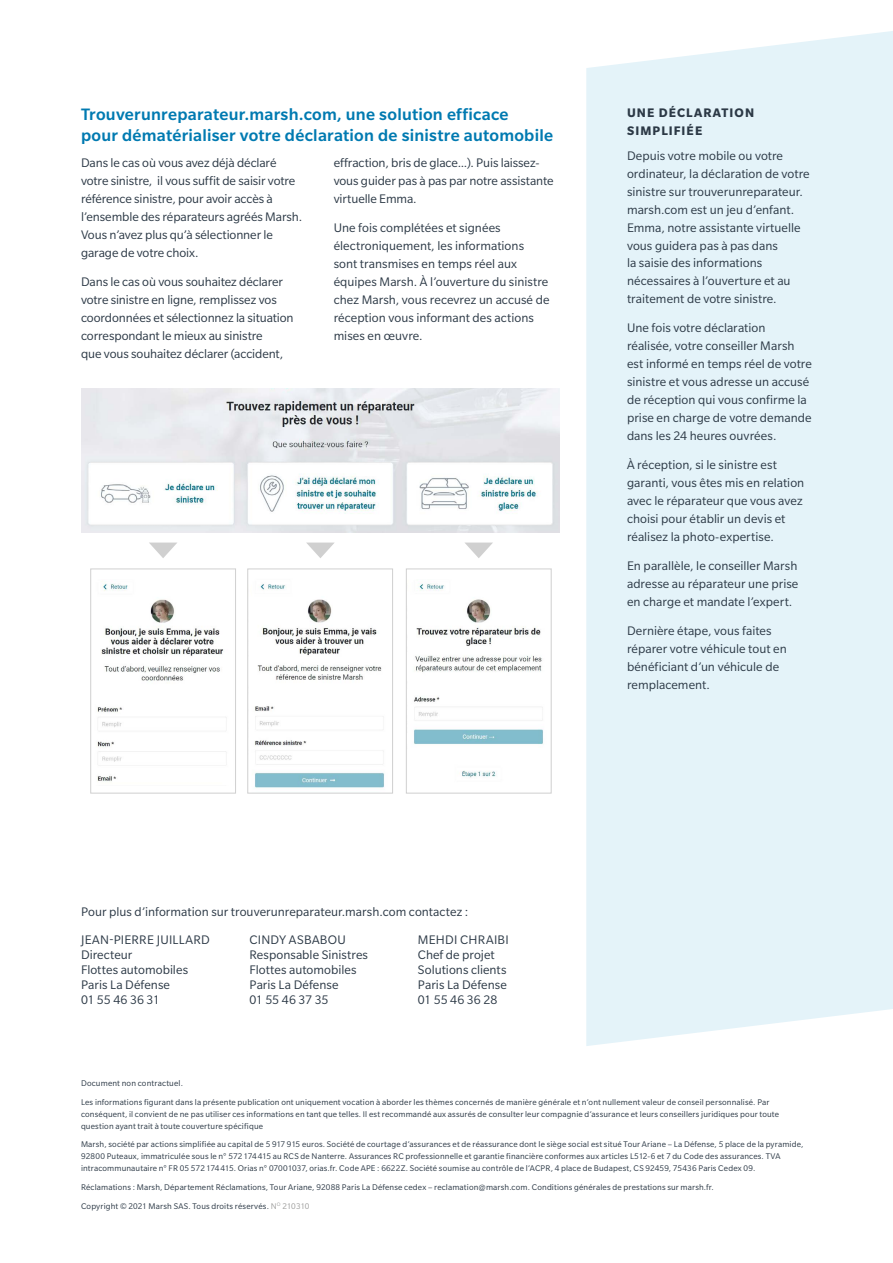
<style>
.page{position:relative;width:893px;height:1263px;background:#fff}
.page>*{position:absolute;margin:0;border:0;box-sizing:border-box;transform-origin:0 0}
.t1{font:500 18px/21px "Slate Pro";letter-spacing:.015em;color:#007ab1}
.t2{font:13.5px/18px "Slate Pro";color:#2c3946}
.t3{font:700 13.5px/18px "Slate Pro";letter-spacing:.08em;color:#2c3946}
.t4{font:9px/12px "Slate Pro";letter-spacing:.015em;color:#2c3946}
.s1{color:#9d9d9c}
</style>
<div class="page">
<div style="left:586px;top:31px;width:307px;height:1015px;background:#e4f3f9"></div>
<img style="left:81px;top:389px;width:479px;height:143px">
<img style="left:413px;top:583px;width:130px;height:195px">
<div style="left:406px;top:568px;width:146px;height:225px;border:1px solid #d0d0d0"></div>
<img style="left:254px;top:584px;width:131px;height:204px">
<div style="left:247px;top:568px;width:146px;height:225px;border:1px solid #d0d0d0"></div>
<img style="left:97px;top:583px;width:130px;height:199px">
<div style="left:90px;top:568px;width:146px;height:225px;border:1px solid #d0d0d0"></div>
<svg style="left:149px;top:542px;width:28px;height:16px"></svg>
<svg style="left:306px;top:542px;width:29px;height:16px"></svg>
<svg style="left:465px;top:542px;width:28px;height:16px"></svg>
<h1 class="t1" style="left:81px;top:103px;width:474px">Trouverunreparateur.marsh.com, une solution efficace<br>pour dématérialiser votre déclaration de sinistre automobile</h1>
<p class="t2" style="left:81px;top:154px;width:223px">Dans le cas où vous avez déjà déclaré votre sinistre, il vous suffit de saisir votre référence sinistre, pour avoir accès à l’ensemble des réparateurs agréés Marsh.<br>Vous n’avez plus qu’à sélectionner le garage de votre choix.</p>
<p class="t2" style="left:81px;top:273px;width:214px">Dans le cas où vous souhaitez déclarer votre sinistre en ligne, remplissez vos coordonnées et sélectionnez la situation correspondant le mieux au sinistre<br>que vous souhaitez déclarer (accident,</p>
<p class="t2" style="left:334px;top:154px;width:221px">effraction, bris de glace...). Puis laissez&shy;vous guider pas à pas par notre assistante virtuelle Emma.</p>
<p class="t2" style="left:334px;top:219px;width:217px">Une fois complétées et signées électroniquement, les informations sont transmises en temps réel aux équipes Marsh. À l’ouverture du sinistre chez Marsh, vous recevrez un accusé de réception vous informant des actions mises en œuvre.</p>
<p class="t3" style="left:627px;top:103px;width:129px">UNE DÉCLARATION<br>SIMPLIFIÉE</p>
<p class="t2" style="left:627px;top:146px;width:184px">Depuis votre mobile ou votre ordinateur, la déclaration de votre sinistre sur trouverunreparateur. marsh.com est un jeu d’enfant.<br>Emma, notre assistante virtuelle vous guidera pas à pas dans<br>la saisie des informations nécessaires à l’ouverture et au traitement de votre sinistre.</p>
<p class="t2" style="left:627px;top:319px;width:186px">Une fois votre déclaration réalisée, votre conseiller Marsh est informé en temps réel de votre sinistre et vous adresse un accusé de réception qui vous confirme la prise en charge de votre demande dans les 24 heures ouvrées.</p>
<p class="t2" style="left:627px;top:456px;width:179px">À réception, si le sinistre est garanti, vous êtes mis en relation avec le réparateur que vous avez choisi pour établir un devis et réalisez la photo-expertise.</p>
<p class="t2" style="left:627px;top:556px;width:173px;text-align:justify">En parallèle, le conseiller Marsh adresse au réparateur une prise en charge et mandate l’expert.</p>
<p class="t2" style="left:627px;top:621px;width:161px">Dernière étape, vous faites réparer votre véhicule tout en bénéficiant d’un véhicule de remplacement.</p>
<p class="t2" style="left:81px;top:897px;width:389px;line-height:28.5px">Pour plus d’information sur trouverunreparateur.marsh.com contactez :<br>JEAN-PIERRE JUILLARD</p>
<p class="t2" style="left:81px;top:948px;width:109px;line-height:15px">Directeur<br>Flottes automobiles<br>Paris La Défense<br>01 55 46 36 31</p>
<p class="t2" style="left:249px;top:933px;width:120px;line-height:15px">CINDY ASBABOU<br>Responsable Sinistres<br>Flottes automobiles<br>Paris La Défense<br>01 55 46 37 35</p>
<p class="t2" style="left:418px;top:933px;width:92px;line-height:15px">MEHDI CHRAIBI<br>Chef de projet<br>Solutions clients<br>Paris La Défense<br>01 55 46 36 28</p>
<p class="t4" style="left:81px;top:1074px;width:690px;line-height:18.8px">Document non contractuel.<br>Les informations figurant dans la présente publication ont uniquement vocation à aborder les thèmes concernés de manière générale et n’ont nullement valeur de conseil personnalisé. Par</p>
<p class="t4" style="left:81px;top:1108px;width:700px">conséquent, il convient de ne pas utiliser ces informations en tant que telles. Il est recommandé aux assurés de consulter leur compagnie d’assurance et leurs conseillers juridiques pour toute question ayant trait à toute couverture spécifique</p>
<p class="t4" style="left:81px;top:1138px;width:724px">Marsh, société par actions simplifiée au capital de 5 917 915 euros. Société de courtage d’assurances et de réassurance dont le siège social est situé Tour Ariane – La Défense, 5 place de la pyramide,<br>92800 Puteaux, immatriculée sous le n° 572174415 au RCS de Nanterre. Assurances RC professionnelle et garantie financière conformes aux articles L512-6 et 7 du Code des assurances. TVA intracommunautaire n° FR 05 572174415. Orias n° 07001037, orias.fr. Code APE : 6622Z. Société soumise au contrôle de l’ACPR, 4 place de Budapest, CS 92459, 75436 Paris Cedex 09.</p>
<p class="t4" style="left:81px;top:1178px;width:634px;line-height:18.8px">Réclamations : Marsh, Département Réclamations, Tour Ariane, 92088 Paris La Défense cedex – reclamation@marsh.com. Conditions générales de prestations sur marsh.fr.<br>Copyright © 2021 Marsh SAS. Tous droits réservés. <span class="s1">N</span><sup>O</sup> <span class="s1">210310</span></p>
</div>
